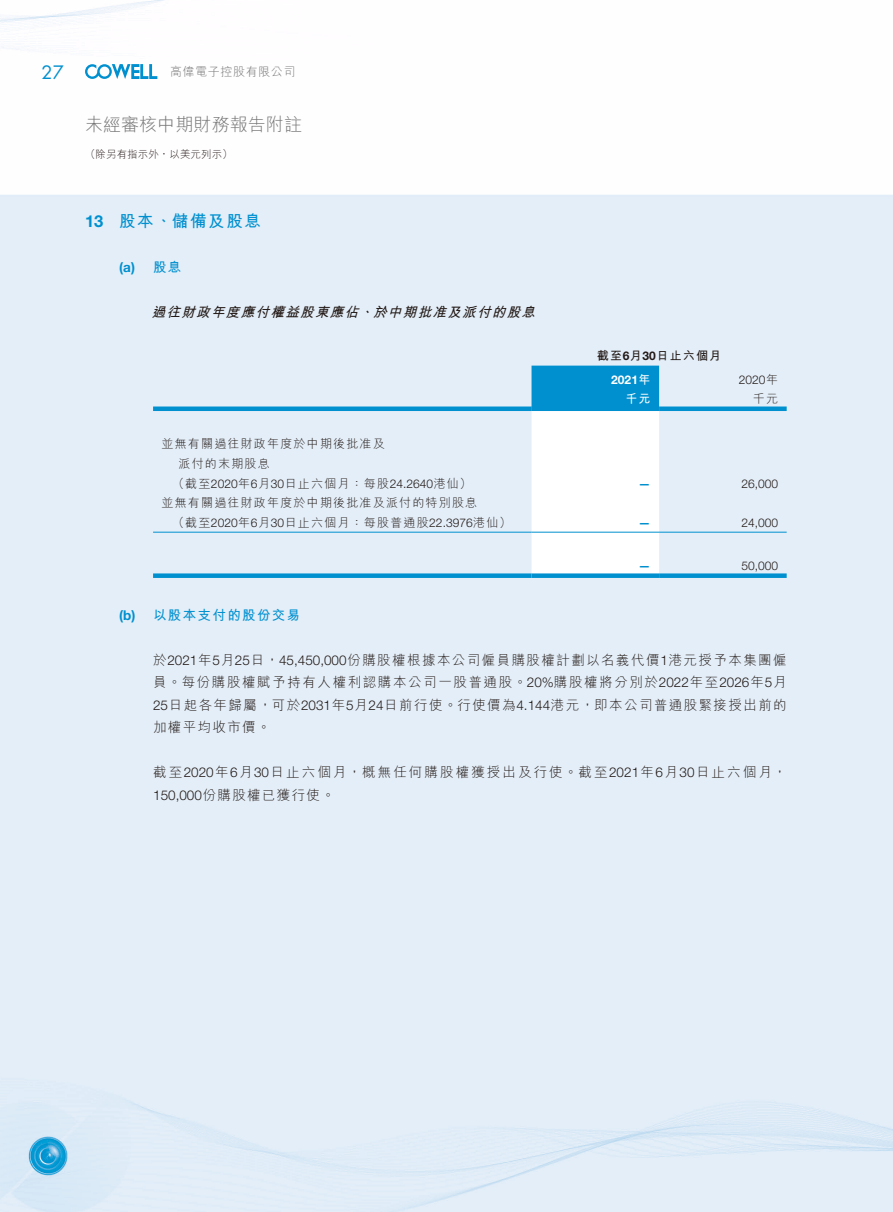
<style>
.page{position:relative;width:893px;height:1212px;background:#fff}
.page>*{position:absolute;margin:0;border:0;box-sizing:border-box;transform-origin:0 0}
.t1{font:300 18px "M Hei HK";letter-spacing:.005em;color:#727272}
.t2{font:18px "Futura Std";color:#0090cf}
.t3{font:700 16.5px "M Hei HK";letter-spacing:.1em;color:#0090cf}
.t4{font:700 16.5px "Helvetica Neue LT Std";color:#0090cf}
.t5{font:300 13.5px/22.5px "M Hei HK";letter-spacing:.105em;color:#231916;text-align:justify}
.t6{font:300 13.5px/22.5px "M Hei HK";letter-spacing:.155em;color:#231916}
.t7{font:italic 700 13.5px "M Hei HK";color:#231916}
.t8{font:700 13.5px "M Hei HK";letter-spacing:.1em;color:#0090cf}
.t9{font:700 13.5px "Helvetica Neue LT Std";color:#0090cf}
.t10{font:300 12px/19.5px "M Hei HK";letter-spacing:.1em;color:#231916}
.t11{font:300 12px "Helvetica Neue LT Std";color:#231916}
.t12{font:700 12px "M Hei HK";letter-spacing:.1em;color:#231916}
.t13{font:300 12px "M Hei HK";letter-spacing:.05em;color:#727272}
.t14{font:700 12px "Helvetica Neue LT Std";color:#fff}
.t15{font:700 12px "Helvetica Neue LT Std";color:#0090cf}
.t16{font:700 12px "M Hei HK";color:#fff}
.t17{font:300 10.5px "M Hei HK";letter-spacing:.005em;color:#231916}
.s1{font-family:"Helvetica Neue LT Std"}
.s2{font-family:"M Hei HK"}
</style>
<div class="page">
<img style="left:0;top:0;width:892px;height:1212px">
<svg style="left:85px;top:64px;width:72px;height:15px"></svg>
<svg style="left:531px;top:366px;width:128px;height:207px"></svg>
<div style="left:153px;top:406px;width:378px;height:5px;background:#0090cf"></div>
<div style="left:531px;top:406px;width:128px;height:5px;background:#0090cf"></div>
<div style="left:659px;top:406px;width:128px;height:5px;background:#0090cf"></div>
<hr style="left:153px;top:532px;width:378px;height:1px;background:#0090cf">
<hr style="left:531px;top:532px;width:128px;height:1px;background:#0090cf">
<hr style="left:659px;top:532px;width:128px;height:1px;background:#0090cf">
<div style="left:153px;top:573px;width:378px;height:5px;background:#0090cf"></div>
<div style="left:531px;top:573px;width:128px;height:5px;background:#0090cf"></div>
<div style="left:659px;top:573px;width:128px;height:5px;background:#0090cf"></div>
<h1 class="t2" style="left:42px;top:61px;width:24px">27</h1>
<p class="t13" style="left:170px;top:66px;width:127px">高偉電子控股有限公司</p>
<h1 class="t1" style="left:85px;top:115px;width:218px">未經審核中期財務報告附註</h1>
<p class="t17" style="left:85px;top:149px;width:149px">（除另有指示外，以美元列示(</p>
<p class="t4" style="left:85px;top:211px;width:20px">13</p>
<p class="t3" style="left:119px;top:209px;width:143px">股本、儲備及股息</p>
<p class="t9" style="left:119px;top:259px;width:18px">a( )</p>
<p class="t9" style="left:119px;top:606px;width:18px">b( )</p>
<p class="t8" style="left:153px;top:258px;width:30px">股息</p>
<p class="t7" style="left:152px;top:303px;width:213px">過往財政年度應付權益股東應佔</p>
<p class="t7" style="left:373px;top:303px;width:168px">於中期批准及派付的股息</p>
<p class="t7" style="left:360px;top:303px;width:20px">、</p>
<p class="t10" style="left:179px;top:434px;width:208px;text-indent:-17px">並無有關過往財政年度於中期後批准及派付的末期股息</p>
<p class="t10" style="left:162px;top:473px;width:317px;text-align:center">（截至<span class="s1">2020</span>年<span class="s1">6</span>月<span class="s1">30</span>日止六個月：每股<span class="s1">24.2640</span>港仙(<br>並無有關過往財政年度於中期後批准及派付的特別股息</p>
<p class="t10" style="left:173px;top:512px;width:340px">（截至<span class="s1">2020</span>年<span class="s1">6</span>月<span class="s1">30</span>日止六個月：每股普通股<span class="s1">22.3976</span>港仙(</p>
<p class="t8" style="left:153px;top:605px;width:149px">以股本支付的股份交易</p>
<p class="t12" style="left:597px;top:346px;width:126px">截至<span class="s1">6</span>月<span class="s1">30</span>日止六個月</p>
<p class="t14" style="left:611px;top:372px;width:41px">2021<span class="s2">年</span></p>
<p class="t16" style="left:625px;top:390px;width:27px">千元</p>
<p class="t11" style="left:739px;top:372px;width:41px">2020<span class="s2">年</span></p>
<p class="t10" style="left:753px;top:389px;width:27px">千元</p>
<p class="t15" style="left:639px;top:476px;width:13px">—</p>
<p class="t11" style="left:741px;top:476px;width:38px">26,000</p>
<p class="t15" style="left:639px;top:515px;width:13px">—</p>
<p class="t11" style="left:741px;top:515px;width:38px">24,000</p>
<p class="t15" style="left:639px;top:558px;width:13px">—</p>
<p class="t11" style="left:741px;top:558px;width:38px">50,000</p>
<p class="t5" style="left:153px;top:648px;width:635px">於<span class="s1">2021</span>年<span class="s1">5</span>月<span class="s1">25</span>日，<span class="s1">45,450,000</span>份購股權根據本公司僱員購股權計劃以名義代價<span class="s1">1</span>港元授予本集團僱員。每份購股權賦予持有人權利認購本公司一股普通股。<span class="s1">20%</span>購股權將分別於<span class="s1">2022</span>年至<span class="s1">2026</span>年<span class="s1">5</span>月<span class="s1">25</span>日起各年歸屬，可於<span class="s1">2031</span>年<span class="s1">5</span>月<span class="s1">24</span>日前行使。行使價為<span class="s1">4.144</span>港元，即本公司普通股緊接授出前的加權平均收市價。</p>
<p class="t6" style="left:153px;top:761px;width:635px">截至<span class="s1">2020</span>年<span class="s1">6</span>月<span class="s1">30</span>日止六個月，概無任何購股權獲授出及行使。截至<span class="s1">2021</span>年<span class="s1">6</span>月<span class="s1">30</span>日止六個月，<br><span class="s1">150,000</span>份購股權已獲行使。</p>
</div>
